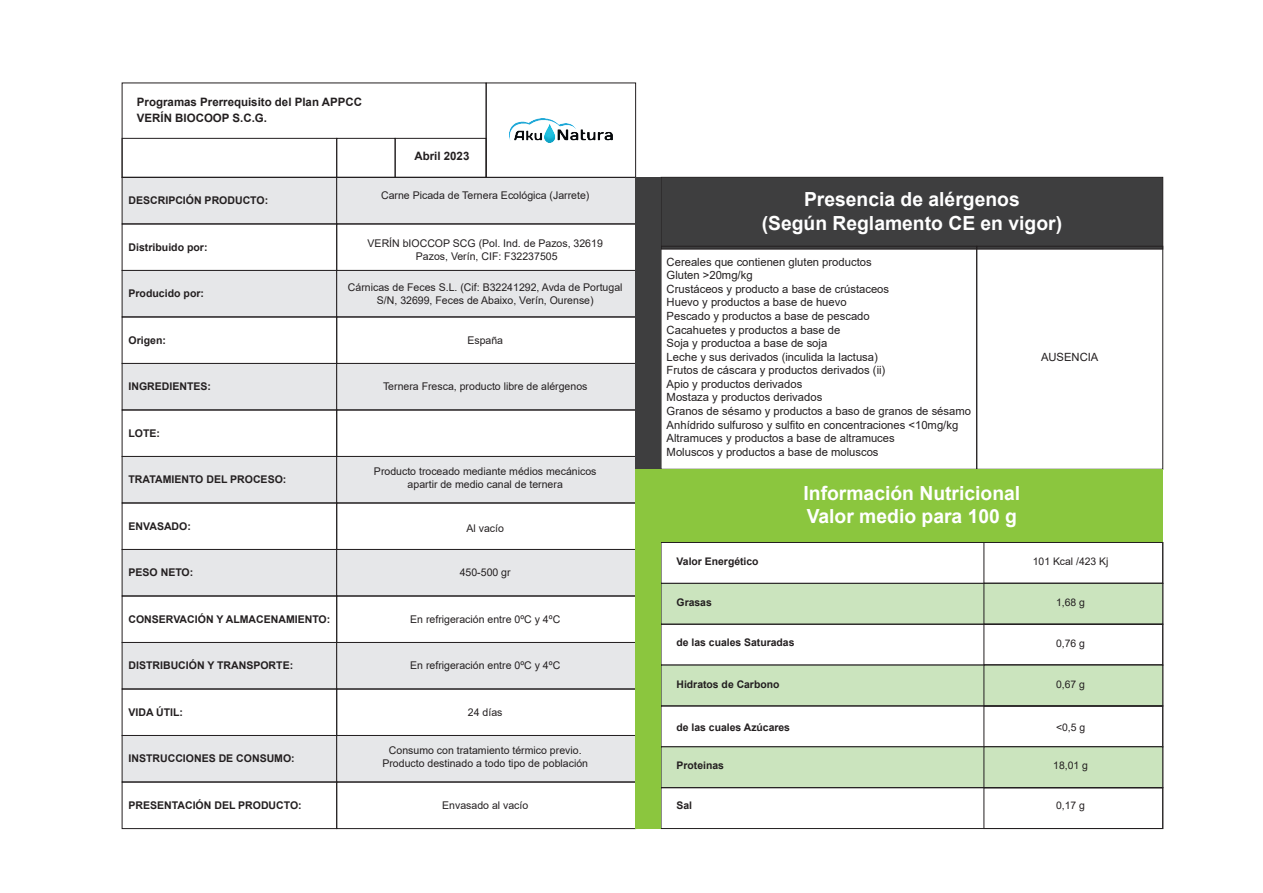
<style>
.page{position:relative;width:1263px;height:893px;background:#fff}
.page>*{position:absolute;margin:0;border:0;box-sizing:border-box;transform-origin:0 0}
.t1{font:700 19.35px/23.2px "Arial";color:#fff}
.t2{font:700 11.55px/16.4px "Arial";color:#231f20}
.t3{font:11.25px/13.5px "Arial";color:#231f20}
.t4{font:10.65px/12.8px "Arial";color:#231f20;text-align:center}
.t5{font:700 10.65px "Arial";color:#231f20}
.t6{font:700 10.5px "Arial";color:#231f20}
.t7{font:10.5px "Arial";color:#231f20}
</style>
<div class="page">
<div style="left:661px;top:177px;width:502px;height:72px;background:#3e3e3f;border:1px solid #231f20"></div>
<div style="left:122px;top:177px;width:215px;height:47px;background:#e6e7e9;border:1px solid #231f20"></div>
<div style="left:336px;top:177px;width:300px;height:47px;background:#e6e7e9;border:1px solid #231f20"></div>
<div style="left:122px;top:270px;width:215px;height:47px;background:#e6e7e9;border:1px solid #231f20"></div>
<div style="left:336px;top:270px;width:300px;height:47px;background:#e6e7e9;border:1px solid #231f20"></div>
<div style="left:122px;top:363px;width:215px;height:47px;background:#e6e7e9;border:1px solid #231f20"></div>
<div style="left:336px;top:363px;width:300px;height:47px;background:#e6e7e9;border:1px solid #231f20"></div>
<div style="left:122px;top:410px;width:215px;height:47px;border:1px solid #231f20"></div>
<div style="left:336px;top:410px;width:300px;height:47px;border:1px solid #231f20"></div>
<div style="left:122px;top:456px;width:215px;height:47px;background:#e6e7e9;border:1px solid #231f20"></div>
<div style="left:336px;top:456px;width:300px;height:47px;background:#e6e7e9;border:1px solid #231f20"></div>
<div style="left:122px;top:503px;width:215px;height:47px;border:1px solid #231f20"></div>
<div style="left:336px;top:503px;width:300px;height:47px;border:1px solid #231f20"></div>
<div style="left:122px;top:549px;width:215px;height:47px;background:#e6e7e9;border:1px solid #231f20"></div>
<div style="left:336px;top:549px;width:300px;height:47px;background:#e6e7e9;border:1px solid #231f20"></div>
<div style="left:122px;top:596px;width:215px;height:47px;border:1px solid #231f20"></div>
<div style="left:336px;top:596px;width:300px;height:47px;border:1px solid #231f20"></div>
<div style="left:122px;top:642px;width:215px;height:47px;background:#e6e7e9;border:1px solid #231f20"></div>
<div style="left:336px;top:642px;width:300px;height:47px;background:#e6e7e9;border:1px solid #231f20"></div>
<div style="left:122px;top:689px;width:215px;height:47px;border:1px solid #231f20"></div>
<div style="left:336px;top:689px;width:300px;height:47px;border:1px solid #231f20"></div>
<div style="left:122px;top:735px;width:215px;height:47px;background:#e6e7e9;border:1px solid #231f20"></div>
<div style="left:336px;top:735px;width:300px;height:47px;background:#e6e7e9;border:1px solid #231f20"></div>
<div style="left:122px;top:782px;width:215px;height:47px;border:1px solid #231f20"></div>
<div style="left:336px;top:782px;width:300px;height:47px;border:1px solid #231f20"></div>
<div style="left:486px;top:83px;width:150px;height:95px;border:1px solid #231f20"></div>
<img style="left:509px;top:118px;width:104px;height:24px">
<div style="left:122px;top:138px;width:215px;height:40px;border:1px solid #231f20"></div>
<div style="left:336px;top:138px;width:59px;height:40px;border:1px solid #231f20"></div>
<div style="left:395px;top:138px;width:91px;height:40px;border:1px solid #231f20"></div>
<div style="left:661px;top:246px;width:316px;height:223px;border:1px solid #231f20"></div>
<div style="left:976px;top:246px;width:187px;height:223px;border:1px solid #231f20"></div>
<div style="left:661px;top:469px;width:502px;height:73px;background:#8bc63e"></div>
<div style="left:661px;top:542px;width:502px;height:41px;border:1px solid #231f20"></div>
<div style="left:984px;top:542px;width:179px;height:41px;border:1px solid #231f20"></div>
<div style="left:661px;top:583px;width:502px;height:41px;background:#cbe4be;border:1px solid #231f20"></div>
<div style="left:984px;top:583px;width:179px;height:41px;background:#cbe4be;border:1px solid #231f20"></div>
<div style="left:661px;top:624px;width:502px;height:41px;border:1px solid #231f20"></div>
<div style="left:984px;top:624px;width:179px;height:41px;border:1px solid #231f20"></div>
<div style="left:661px;top:665px;width:502px;height:41px;background:#cbe4be;border:1px solid #231f20"></div>
<div style="left:984px;top:665px;width:179px;height:41px;background:#cbe4be;border:1px solid #231f20"></div>
<div style="left:661px;top:706px;width:502px;height:41px;border:1px solid #231f20"></div>
<div style="left:984px;top:706px;width:179px;height:41px;border:1px solid #231f20"></div>
<div style="left:661px;top:747px;width:502px;height:41px;background:#cbe4be"></div>
<div style="left:661px;top:787px;width:502px;height:42px;border:1px solid #231f20"></div>
<div style="left:984px;top:787px;width:179px;height:42px;border:1px solid #231f20"></div>
<div style="left:636px;top:177px;width:25px;height:652px;background:#3e3e3f"></div>
<div style="left:636px;top:469px;width:25px;height:360px;background:#8bc63e"></div>
<p class="t2" style="left:137px;top:93px;width:227px">Programas Prerrequisito del Plan APPCC<br>VERÍN BIOCOOP S.C.G.</p>
<p class="t2" style="left:414px;top:148px;width:56px">Abril 2023</p>
<p class="t5" style="left:129px;top:193px;width:141px">DESCRIPCIÓN PRODUCTO:</p>
<p class="t5" style="left:129px;top:239px;width:81px">Distribuido por:</p>
<p class="t5" style="left:129px;top:286px;width:77px">Producido por:</p>
<p class="t5" style="left:129px;top:332px;width:39px">Origen:</p>
<p class="t5" style="left:129px;top:379px;width:84px">INGREDIENTES:</p>
<p class="t5" style="left:129px;top:425px;width:33px">LOTE:</p>
<p class="t5" style="left:129px;top:472px;width:159px">TRATAMIENTO DEL PROCESO:</p>
<p class="t5" style="left:129px;top:518px;width:64px">ENVASADO:</p>
<p class="t5" style="left:129px;top:565px;width:66px">PESO NETO:</p>
<p class="t5" style="left:129px;top:611px;width:203px">CONSERVACIÓN Y ALMACENAMIENTO:</p>
<p class="t5" style="left:129px;top:658px;width:166px">DISTRIBUCIÓN Y TRANSPORTE:</p>
<p class="t5" style="left:129px;top:704px;width:56px">VIDA ÚTIL:</p>
<p class="t5" style="left:129px;top:751px;width:168px">INSTRUCCIONES DE CONSUMO:</p>
<p class="t5" style="left:129px;top:797px;width:175px">PRESENTACIÓN DEL PRODUCTO:</p>
<p class="t4" style="left:381px;top:188px;width:210px">Carne Picada de Ternera Ecológica (Jarrete)</p>
<p class="t4" style="left:368px;top:237px;width:237px">VERÍN bIOCCOP SCG (Pol. Ind. de Pazos, 32619<br>Pazos, Verín, CIF: F32237505</p>
<p class="t4" style="left:348px;top:281px;width:276px">Cárnicas de Feces S.L. (Cif: B32241292, Avda de Portugal<br>S/N, 32699, Feces de Abaixo, Verín, Ourense)</p>
<p class="t4" style="left:467px;top:333px;width:37px">España</p>
<p class="t4" style="left:383px;top:380px;width:206px">Ternera Fresca, producto libre de alérgenos</p>
<p class="t4" style="left:374px;top:465px;width:224px">Producto troceado mediante médios mecánicos apartir de medio canal de ternera</p>
<p class="t4" style="left:466px;top:522px;width:39px">Al vacío</p>
<p class="t4" style="left:460px;top:566px;width:52px">450-500 gr</p>
<p class="t4" style="left:410px;top:612px;width:151px">En refrigeración entre 0ºC y 4ºC</p>
<p class="t4" style="left:410px;top:659px;width:151px">En refrigeración entre 0ºC y 4ºC</p>
<p class="t4" style="left:468px;top:706px;width:36px">24 días</p>
<p class="t4" style="left:382px;top:744px;width:207px">Consumo con tratamiento térmico previo.<br>Producto destinado a todo tipo de población</p>
<p class="t4" style="left:442px;top:799px;width:88px">Envasado al vacío</p>
<h1 class="t1" style="left:762px;top:188px;width:302px;text-align:center">Presencia de alérgenos<br>(Según Reglamento CE en vigor)</h1>
<p class="t3" style="left:667px;top:255px;width:306px">Cereales que contienen gluten productos<br>Gluten &gt;20mg/kg<br>Crustáceos y producto a base de crústaceos<br>Huevo y productos a base de huevo<br>Pescado y productos a base de pescado<br>Cacahuetes y productos a base de<br>Soja y productoa a base de soja<br>Leche y sus derivados (inculida la lactusa)<br>Frutos de cáscara y productos derivados (ii)<br>Apio y productos derivados<br>Mostaza y productos derivados<br>Granos de sésamo y productos a baso de granos de sésamo Anhídrido sulfuroso y sulfito en concentraciones &lt;10mg/kg Altramuces y productos a base de altramuces<br>Moluscos y productos a base de moluscos</p>
<h1 class="t1" style="left:803px;top:481px;width:218px">Información Nutricional<br>Valor medio para 100 g</h1>
<p class="t6" style="left:676px;top:554px;width:84px">Valor Energético</p>
<p class="t6" style="left:676px;top:595px;width:37px">Grasas</p>
<p class="t6" style="left:676px;top:635px;width:119px">de las cuales Saturadas</p>
<p class="t6" style="left:676px;top:677px;width:104px">Hidratos de Carbono</p>
<p class="t6" style="left:676px;top:720px;width:115px">de las cuales Azúcares</p>
<p class="t6" style="left:676px;top:758px;width:49px">Proteinas</p>
<p class="t6" style="left:676px;top:798px;width:17px">Sal</p>
<p class="t3" style="left:1041px;top:350px;width:59px">AUSENCIA</p>
<p class="t7" style="left:1033px;top:554px;width:77px">101 Kcal /423 Kj</p>
<p class="t7" style="left:1056px;top:595px;width:30px">1,68 g</p>
<p class="t7" style="left:1056px;top:636px;width:30px">0,76 g</p>
<p class="t7" style="left:1056px;top:677px;width:30px">0,67 g</p>
<p class="t7" style="left:1056px;top:720px;width:31px">&lt;0,5 g</p>
<p class="t7" style="left:1053px;top:758px;width:36px">18,01 g</p>
<p class="t7" style="left:1056px;top:798px;width:30px">0,17 g</p>
</div>
